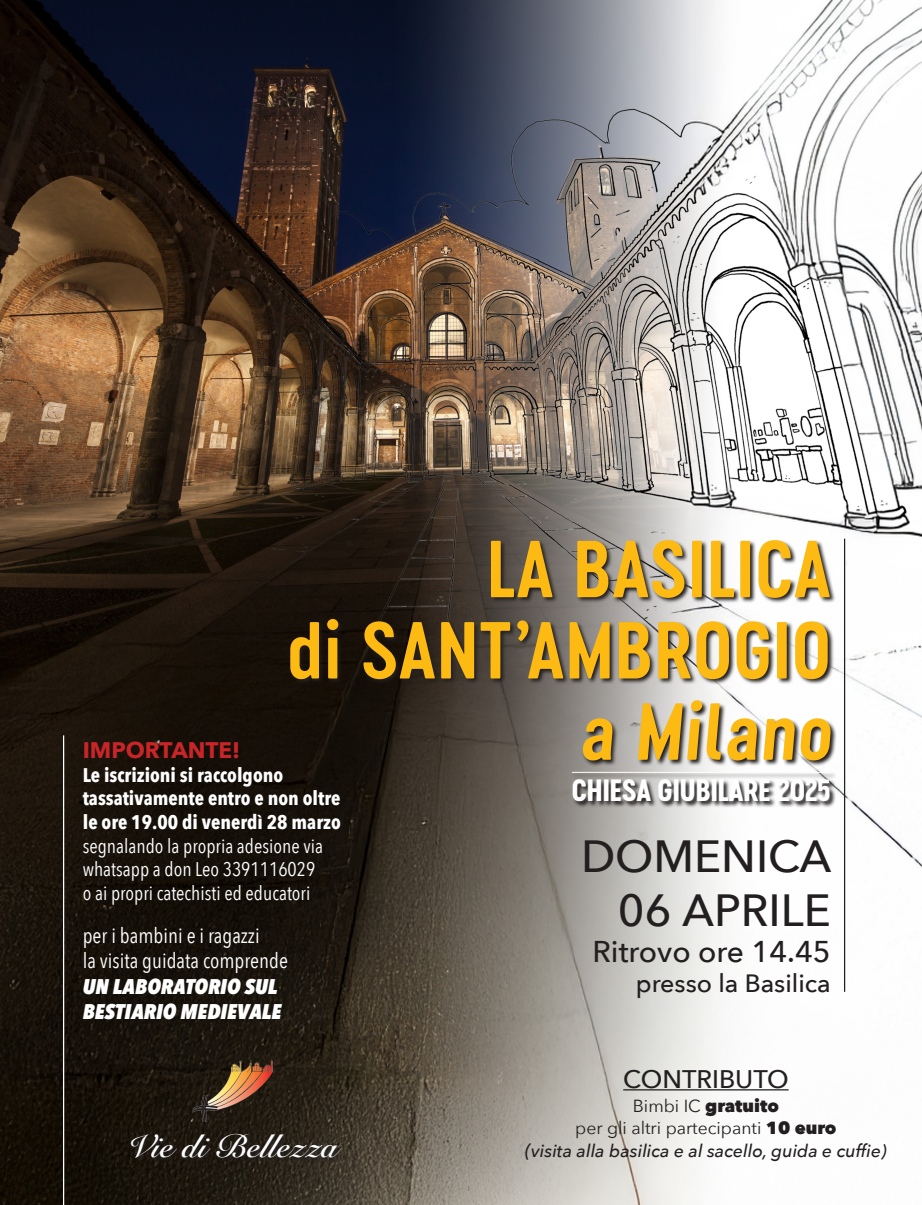
<style>
.page{position:relative;width:922px;height:1205px;background:#fff}
.page>*{position:absolute;margin:0;border:0;box-sizing:border-box;transform-origin:0 0}
.t1{font:75.25px "Cervino Bold Neue";letter-spacing:.02em;color:#fcba13}
.t2{font:500 45px "Avenir Next";color:#231f20}
.t3{font:700 32.25px "Snell Roundhand";color:#fff}
.t4{font:500 30px "Avenir Next";color:#231f20}
.t5{font:28.75px "Cervino Extra Bold Neue";color:#fff}
.t6{font:500 25.38px "Avenir Next";color:#231f20}
.t7{font:500 25px "Avenir Next";color:#231f20}
.t8{font:700 22.5px "Avenir Next";color:#c82529}
.t9{font:21.25px "Avenir Next Condensed";color:#fff}
.t10{font:italic 800 21.25px/25.5px "Avenir Next Condensed";color:#fff}
.t11{font:19.75px/23.6px "Avenir Next Condensed";color:#fff}
.t12{font:700 19.75px/23.6px "Avenir Next Condensed";color:#fff}
.t13{font:italic 500 17.75px "Avenir Next";color:#231f20}
.t14{font:17.5px "Avenir Next";color:#231f20}
.t15{font:800 17.5px "Avenir Next";color:#231f20}
.s1{font-weight:400}
.s2{font-weight:800}
.s3{font-size:19px}
</style>
<div class="page">
<img style="left:0;top:0;width:921px;height:1205px">
<img style="left:192px;top:1059px;width:81px;height:62px">
<svg style="left:130px;top:1134px;width:215px;height:29px;background:#241e16"></svg>
<svg style="left:289px;top:539px;width:547px;height:269px;background:#67625e"></svg>
<hr style="left:571px;top:772px;width:259px;height:1px;background:#fff">
<hr style="left:623px;top:1089px;width:165px;height:1px;background:#231f20">
<hr style="left:63px;top:735px;width:1px;height:470px;background:#fff">
<hr style="left:843px;top:539px;width:2px;height:453px;background:#231f20">
<p class="t1" style="left:487px;top:518px;width:345px">LA BASILICA</p>
<p class="t1" style="left:287px;top:600px;width:544px">di SANT’AMBROGIO</p>
<p class="t1" style="left:579px;top:681px;width:262px">a Milano</p>
<p class="t5" style="left:571px;top:770px;width:260px">CHIESA GIUBILARE 2025</p>
<p class="t8" style="left:83px;top:730px;width:159px">IMPORTANTE!</p>
<p class="t12" style="left:83px;top:763px;width:259px">Le iscrizioni si raccolgono tassativamente entro e non oltre le ore 19.00 di venerdì 28 marzo</p>
<p class="t11" style="left:83px;top:833px;width:242px">segnalando la propria adesione via whatsapp a don Leo 3391116029</p>
<p class="t11" style="left:83px;top:880px;width:229px">o ai propri catechisti ed educatori</p>
<p class="t2" style="left:581px;top:818px;width:252px">DOMENICA</p>
<p class="t2" style="left:617px;top:872px;width:214px">06 APRILE</p>
<p class="t9" style="left:83px;top:917px;width:178px">per i bambini e i ragazzi</p>
<p class="t9" style="left:83px;top:942px;width:207px">la visita guidata comprende</p>
<p class="t10" style="left:83px;top:973px;width:200px">UN LABORATORIO SUL<br>BESTIARIO MEDIEVALE</p>
<p class="t4" style="left:592px;top:926px;width:240px">Ritrovo ore 14.45</p>
<p class="t7" style="left:635px;top:962px;width:196px">presso la Basilica</p>
<p class="t3" style="left:127px;top:1119px;width:212px">Vie di Bellezza</p>
<p class="t6" style="left:623px;top:1057px;width:167px">CONTRIBUTO</p>
<p class="t15" style="left:632px;top:1094px;width:148px"><span class="s1">Bimbi IC</span> gratuito</p>
<p class="t14" style="left:575px;top:1113px;width:263px">per gli altri partecipanti <span class="s2">10 euro</span></p>
<p class="t13" style="left:525px;top:1136px;width:363px"><span class="s3">(</span>visita alla basilica e al sacello, guida e cuffie)</p>
</div>
